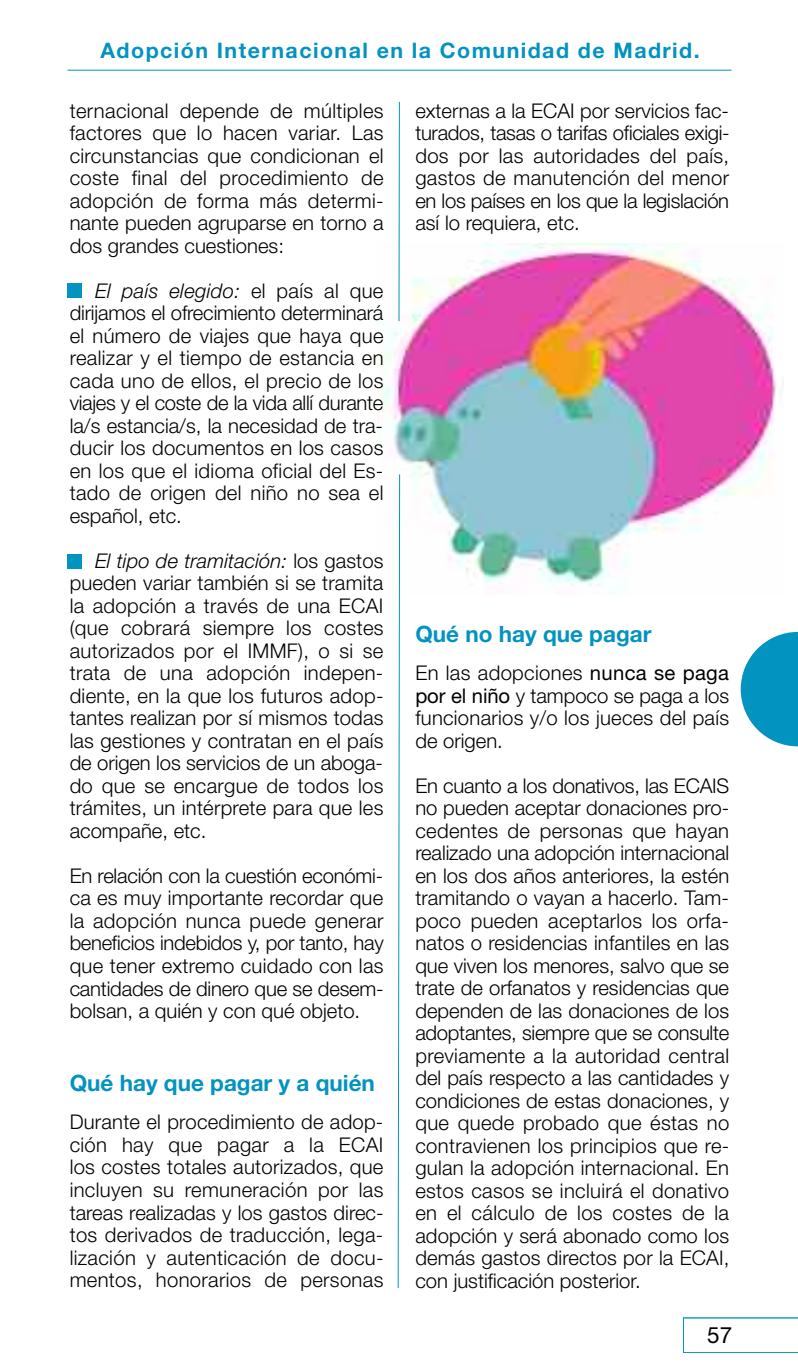
<style>
.page{position:relative;width:798px;height:1372px;background:#fff}
.page>*{position:absolute;margin:0;border:0;box-sizing:border-box;transform-origin:0 0}
.t1{font:700 22.5px "Helvetica Neue";color:#0393c0}
.t2{font:22.5px "Helvetica Neue";color:#000}
.t3{font:700 21.38px "Helvetica Neue";letter-spacing:.065em;color:#0393c0}
.t4{font:300 20.25px/22.5px "Helvetica Neue";letter-spacing:.005em;color:#000;text-align:justify}
.s1{font-style:italic}
.s2{font-weight:400}
</style>
<div class="page">
<img style="left:377px;top:243px;width:399px;height:343px">
<hr style="left:67px;top:70px;width:664px;height:1px;background:#0393c0">
<svg style="left:683px;top:1317px;width:114px;height:35px"></svg>
<svg style="left:740px;top:632px;width:57px;height:114px"></svg>
<hr style="left:398px;top:102px;width:1px;height:219px;background:#0393c0">
<div style="left:68px;top:284px;width:14px;height:14px;background:#0393c0"></div>
<div style="left:68px;top:554px;width:14px;height:14px;background:#0393c0"></div>
<svg style="left:397px;top:474px;width:3px;height:814px"></svg>
<p class="t3" style="left:100px;top:37px;width:600px">Adopción Internacional en la Comunidad de Madrid.</p>
<p class="t4" style="left:70px;top:99px;width:315px">ternacional depende de múltiples factores que lo hacen variar. Las circunstancias que condicionan el coste final del procedimiento de adopción de forma más determi&shy;nante pueden agruparse en torno a dos grandes cuestiones:</p>
<p class="t4" style="left:70px;top:279px;width:315px;text-indent:26px"><span class="s1">El país elegido:</span> el país al que dirijamos el ofrecimiento determinará el número de viajes que haya que realizar y el tiempo de estancia en cada uno de ellos, el precio de los viajes y el coste de la vida allí durante la/s estancia/s, la necesidad de tra&shy;ducir los documentos en los casos en los que el idioma oficial del Es&shy;tado de origen del niño no sea el español, etc.</p>
<p class="t4" style="left:70px;top:549px;width:315px;text-indent:26px"><span class="s1">El tipo de tramitación:</span> los gastos pueden variar también si se tramita la adopción a través de una ECAI (que cobrará siempre los costes autorizados por el IMMF), o si se trata de una adopción indepen&shy;diente, en la que los futuros adop&shy;tantes realizan por sí mismos todas las gestiones y contratan en el país de origen los servicios de un aboga&shy;do que se encargue de todos los trámites, un intérprete para que les acompañe, etc.</p>
<p class="t4" style="left:70px;top:864px;width:315px">En relación con la cuestión económi&shy;ca es muy importante recordar que la adopción nunca puede generar beneficios indebidos y, por tanto, hay que tener extremo cuidado con las cantidades de dinero que se desem&shy;bolsan, a quién y con qué objeto.</p>
<p class="t1" style="left:70px;top:1069px;width:306px">Qué hay que pagar y a quién</p>
<p class="t4" style="left:70px;top:1110px;width:315px">Durante el procedimiento de adop&shy;ción hay que pagar a la ECAI los costes totales autorizados, que incluyen su remuneración por las tareas realizadas y los gastos direc&shy;tos derivados de traducción, lega&shy;lización y autenticación de docu&shy;mentos, honorarios de personas</p>
<p class="t4" style="left:415px;top:99px;width:316px">externas a la ECAI por servicios fac&shy;turados, tasas o tarifas oficiales exigi&shy;dos por las autoridades del país, gastos de manutención del menor en los países en los que la legislación así lo requiera, etc.</p>
<p class="t1" style="left:415px;top:620px;width:237px">Qué no hay que pagar</p>
<p class="t4" style="left:415px;top:661px;width:315px">En las adopciones <span class="s2">nunca se paga por el niño</span> y tampoco se paga a los funcionarios y/o los jueces del país de origen.</p>
<p class="t4" style="left:415px;top:773px;width:315px">En cuanto a los donativos, las ECAIS no pueden aceptar donaciones pro&shy;cedentes de personas que hayan realizado una adopción internacional en los dos años anteriores, la estén tramitando o vayan a hacerlo. Tam&shy;poco pueden aceptarlos los orfa&shy;natos o residencias infantiles en las que viven los menores, salvo que se trate de orfanatos y residencias que dependen de las donaciones de los adoptantes, siempre que se consulte previamente a la autoridad central del país respecto a las cantidades y condiciones de estas donaciones, y que quede probado que éstas no contravienen los principios que re&shy;gulan la adopción internacional. En estos casos se incluirá el donativo en el cálculo de los costes de la adopción y será abonado como los demás gastos directos por la ECAI, con justificación posterior.</p>
<p class="t2" style="left:707px;top:1326px;width:27px">57</p>
</div>
